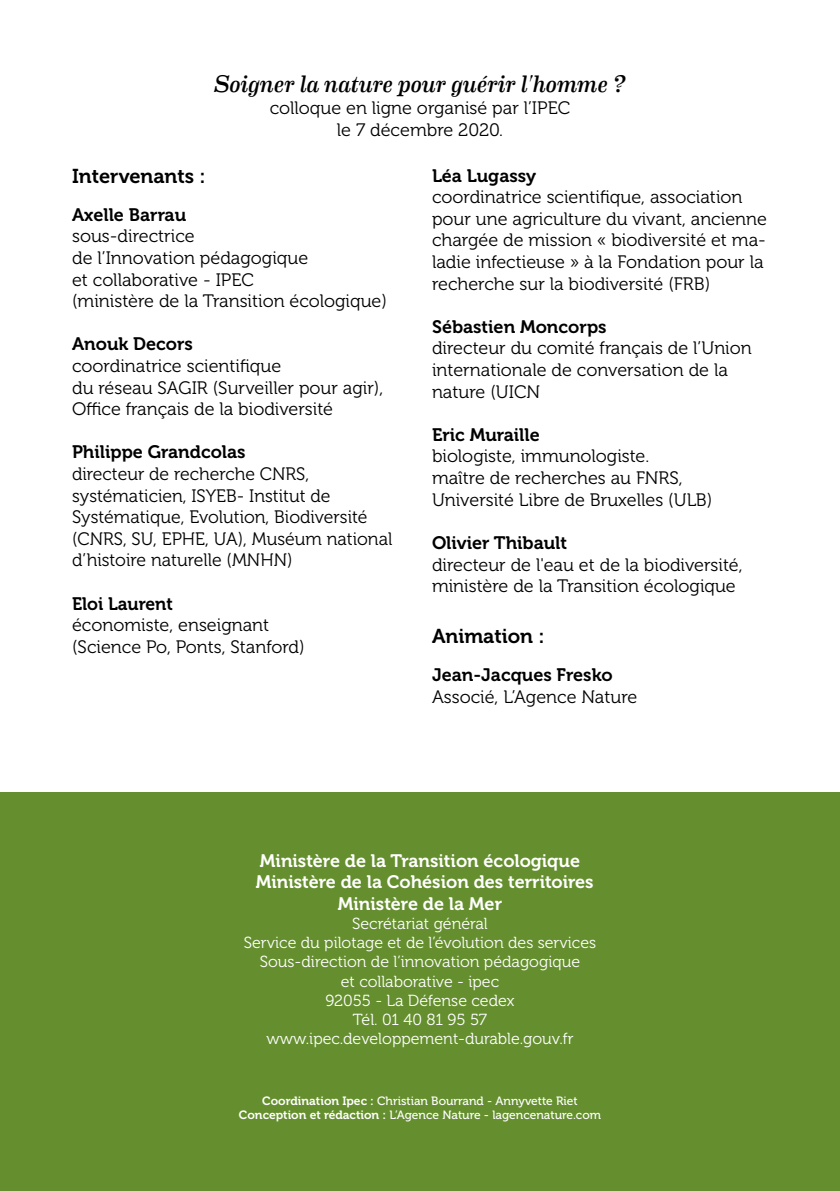
<style>
.page{position:relative;width:840px;height:1191px;background:#fff}
.page>*{position:absolute;margin:0;border:0;box-sizing:border-box;transform-origin:0 0}
.t1{font:italic 24px "Eames Century Modern";color:#000}
.t2{font:20px "Museo 700";color:#000}
.t3{font:18px/21.6px "Museo 300";color:#000}
.t4{font:18px "Museo 700";color:#000}
.t5{font:18px/21.6px "Museo 700";color:#fff;text-align:center}
.t6{font:16px/19.2px "Museo 300";color:#fff;text-align:center}
.t7{font:12px/14.4px "Museo 500";color:#fff;text-align:center}
.s1{font-family:"Museo 700"}
</style>
<div class="page">
<div style="left:0;top:792px;width:839px;height:399px;background:#658f2e"></div>
<h1 class="t1" style="left:214px;top:65px;width:413px">Soigner la nature pour guérir l'homme ?</h1>
<p class="t3" style="left:269px;top:97px;width:302px;text-align:center">colloque en ligne organisé par l’IPEC le 7 décembre 2020.</p>
<p class="t2" style="left:72px;top:165px;width:135px">Intervenants :</p>
<p class="t4" style="left:72px;top:204px;width:116px">Axelle Barrau</p>
<p class="t3" style="left:72px;top:226px;width:316px">sous-directrice<br>de l’Innovation pédagogique<br>et collaborative - IPEC<br>(ministère de la Transition écologique)</p>
<p class="t4" style="left:72px;top:334px;width:122px">Anouk Decors</p>
<p class="t3" style="left:72px;top:355px;width:312px">coordinatrice scientifique<br>du réseau SAGIR (Surveiller pour agir),<br>Office français de la biodiversité</p>
<p class="t4" style="left:72px;top:442px;width:175px">Philippe Grandcolas</p>
<p class="t3" style="left:72px;top:463px;width:321px">directeur de recherche CNRS, systématicien, ISYEB- Institut de Systématique, Evolution, Biodiversité (CNRS, SU, EPHE, UA), Muséum national d’histoire naturelle (MNHN)</p>
<p class="t4" style="left:72px;top:593px;width:102px">Eloi Laurent</p>
<p class="t3" style="left:72px;top:614px;width:234px">économiste, enseignant (Science Po, Ponts, Stanford)</p>
<p class="t4" style="left:432px;top:165px;width:106px">Léa Lugassy</p>
<p class="t3" style="left:432px;top:186px;width:336px">coordinatrice scientifique, association pour une agriculture du vivant, ancienne chargée de mission « biodiversité et ma&shy;ladie infectieuse » à la Fondation pour la recherche sur la biodiversité (FRB)</p>
<p class="t4" style="left:432px;top:316px;width:176px">Sébastien Moncorps</p>
<p class="t3" style="left:432px;top:338px;width:321px">directeur du comité français de l’Union internationale de conversation de la nature (UICN</p>
<p class="t4" style="left:432px;top:424px;width:109px">Eric Muraille</p>
<p class="t3" style="left:432px;top:446px;width:281px">biologiste, immunologiste.<br>maître de recherches au FNRS,<br>Université Libre de Bruxelles (ULB)</p>
<p class="t4" style="left:432px;top:532px;width:137px">Olivier Thibault</p>
<p class="t3" style="left:432px;top:554px;width:312px">directeur de l'eau et de la biodiversité, ministère de la Transition écologique</p>
<p class="t2" style="left:432px;top:625px;width:114px">Animation :</p>
<p class="t4" style="left:432px;top:664px;width:182px">Jean-Jacques Fresko</p>
<p class="t3" style="left:432px;top:686px;width:207px">Associé, L’Agence Nature</p>
<p class="t5" style="left:256px;top:849px;width:339px">Ministère de la Transition écologique<br>Ministère de la Cohésion des territoires<br>Ministère de la Mer</p>
<p class="t6" style="left:244px;top:914px;width:354px">Secrétariat général<br>Service du pilotage et de l’évolution des services<br>Sous-direction de l’innovation pédagogique<br>et collaborative - ipec<br>92055 - La Défense cedex<br>Tél. 01 40 81 95 57 www.ipec.developpement-durable.gouv.fr</p>
<p class="t7" style="left:239px;top:1093px;width:363px"><span class="s1">Coordination Ipec :</span> Christian Bourrand - Annyvette Riet<br><span class="s1">Conception et rédaction :</span> L’Agence Nature - lagencenature.com</p>
</div>
